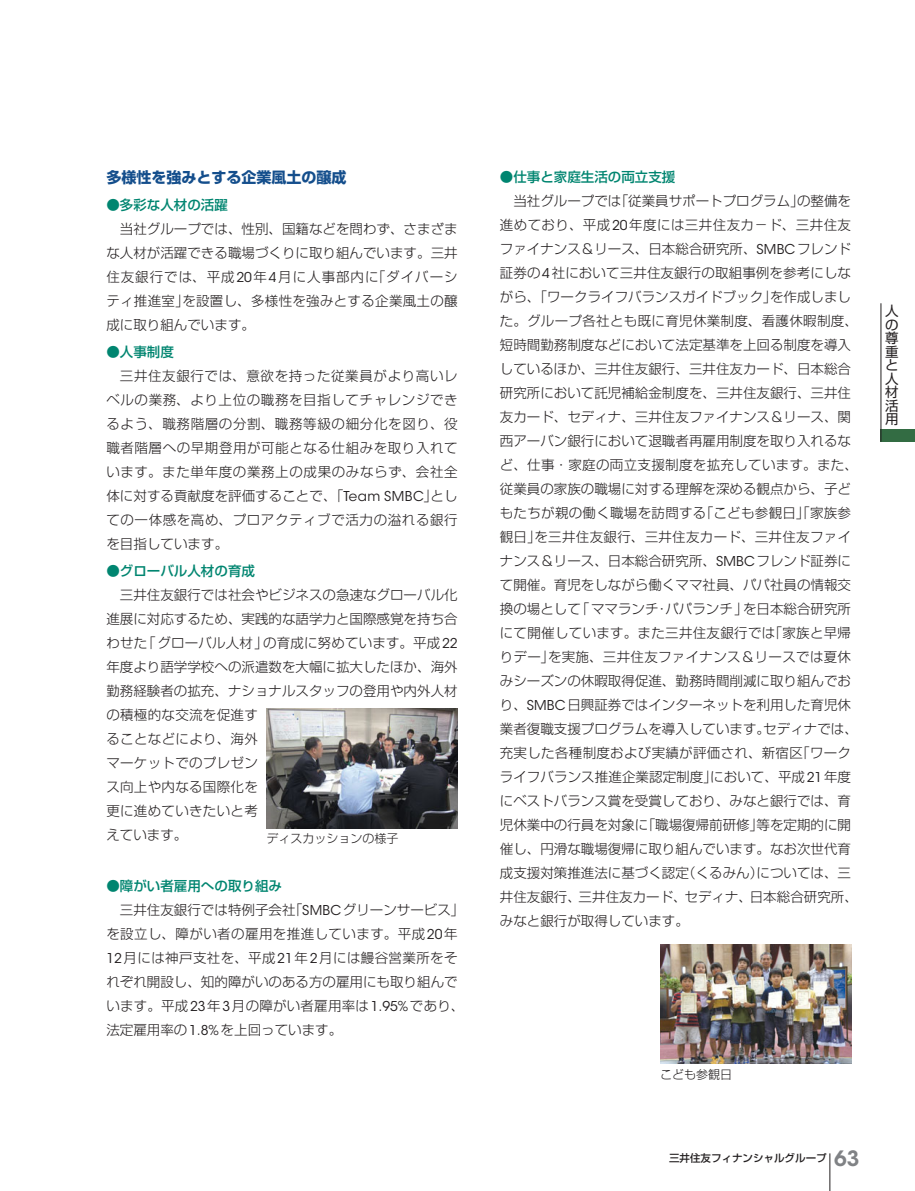
<style>
.page{position:relative;width:915px;height:1191px;background:#fff}
.page>*{position:absolute;margin:0;border:0;box-sizing:border-box;transform-origin:0 0}
.t1{font:15px "Shin Go Pr 6 N Bold 90 pv RKSJ H";color:#144e8c}
.t2{font:13.5px/24px "Shin Go Pr 6 N Light 90 pv RKSJ H";color:#231f20}
.t3{font:13.5px "Shin Go Pr 6 N Medium 90 pv RKSJ H";color:#008570}
.t4{font:13.5px/13.5px "Shin Go Pr 6 N Regular 90 pv RKSJ V";color:#231f20;text-align:justify}
.t5{font:12px "Shin Go Pr 6 N Light 90 pv RKSJ H";color:#231f20}
.t6{font:10.5px "Shin Go Pr 6 N Medium 90 pv RKSJ H";color:#231f20}
.s1{font-family:"ITC Avant Garde Std"}
.s2{font-family:"ITC Avant Garde Std";font-weight:600;font-size:21px;color:#808285}
</style>
<div class="page">
<div style="left:880px;top:429px;width:34px;height:13px;background:#336c43"></div>
<hr style="left:880px;top:303px;width:1px;height:139px;background:#231f20">
<hr style="left:829px;top:1153px;width:1px;height:38px;background:#231f20">
<img style="left:266px;top:708px;width:191px;height:120px">
<img style="left:660px;top:944px;width:190px;height:120px">
<p class="t1" style="left:106px;top:172px;width:241px">多様性を強みとする企業風土の醸成</p>
<p class="t3" style="left:106px;top:200px;width:123px">●多彩な人材の活躍</p>
<p class="t2" style="left:106px;top:219px;width:353px;text-align:justify;text-indent:14px">当社グループでは、性別、国籍などを問わず、さまざまな人材が活躍できる職場づくりに取り組んでいます。三井住友銀行では、平成<span class="s1">20</span>年<span class="s1">4</span>月に人事部内に「ダイバーシティ推進室」を設置し、多様性を強みとする企業風土の醸成に取り組んでいます。</p>
<p class="t3" style="left:106px;top:347px;width:69px">●人事制度</p>
<p class="t2" style="left:106px;top:366px;width:353px;text-align:justify;text-indent:14px">三井住友銀行では、意欲を持った従業員がより高いレベルの業務、より上位の職務を目指してチャレンジできるよう、職務階層の分割、職務等級の細分化を図り、役職者階層への早期登用が可能となる仕組みを取り入れています。また単年度の業務上の成果のみならず、会社全体に対する貢献度を評価することで、「<span class="s1">Team SMBC</span>」としての一体感を高め、プロアクティブで活力の溢れる銀行を目指しています。</p>
<p class="t3" style="left:106px;top:565px;width:150px">●グローバル人材の育成</p>
<p class="t2" style="left:106px;top:584px;width:352px;text-indent:14px">三井住友銀行では社会やビジネスの急速なグローバル化進展に対応するため、実践的な語学力と国際感覚を持ち合わせた｢グローバル人材｣の育成に努めています。平成<span class="s1">22</span>年度より語学学校への派遣数を大幅に拡大したほか、海外勤務経験者の拡充、ナショナルスタッフの登用や内外人材の積極的な交流を促進す<br>ることなどにより、海外<br>マーケットでのプレゼン<br>ス向上や内なる国際化を<br>更に進めていきたいと考<br>えています。</p>
<p class="t3" style="left:106px;top:880px;width:177px">●障がい者雇用への取り組み</p>
<p class="t2" style="left:106px;top:899px;width:359px;text-indent:14px">三井住友銀行では特例子会社「<span class="s1">SMBC</span>グリーンサービス」を設立し、障がい者の雇用を推進しています。平成<span class="s1">20</span>年<br><span class="s1">12</span>月には神戸支社を、平成<span class="s1">21</span>年<span class="s1">2</span>月には鰻谷営業所をそれぞれ開設し、知的障がいのある方の雇用にも取り組んでいます。平成<span class="s1">23</span>年<span class="s1">3</span>月の障がい者雇用率は<span class="s1">1.95%</span>であり、法定雇用率の<span class="s1">1.8%</span>を上回っています。</p>
<p class="t5" style="left:266px;top:834px;width:133px">ディスカッションの様子</p>
<p class="t3" style="left:499px;top:172px;width:177px">●仕事と家庭生活の両立支援</p>
<p class="t2" style="left:499px;top:191px;width:359px;text-indent:14px">当社グループでは「従業員サポートプログラム」の整備を進めており、平成<span class="s1">20</span>年度には三井住友カ－ド、三井住友ファイナンス＆リース、日本総合研究所、<span class="s1">SMBC</span>フレンド証券の<span class="s1">4</span>社において三井住友銀行の取組事例を参考にしながら、「ワークライフバランスガイドブック」を作成しました。グループ各社とも既に育児休業制度、看護休暇制度、短時間勤務制度などにおいて法定基準を上回る制度を導入しているほか、三井住友銀行、三井住友カード、日本総合研究所において託児補給金制度を、三井住友銀行、三井住友カード、セディナ、三井住友ファイナンス＆リース、関西アーバン銀行において退職者再雇用制度を取り入れるなど、仕事・家庭の両立支援制度を拡充しています。また、従業員の家族の職場に対する理解を深める観点から、子どもたちが親の働く職場を訪問する「こども参観日」「家族参観日」を三井住友銀行、三井住友カード、三井住友ファイナンス＆リース、日本総合研究所、<span class="s1">SMBC</span>フレンド証券にて開催。育児をしながら働くママ社員、パパ社員の情報交換の場として｢ママランチ・パパランチ｣を日本総合研究所にて開催しています。また三井住友銀行では「家族と早帰りデー」を実施、三井住友ファイナンス＆リースでは夏休みシーズンの休暇取得促進、勤務時間削減に取り組んでおり、<span class="s1">SMBC</span>日興証券ではインターネットを利用した育児休業者復職支援プログラムを導入しています。セディナでは、充実した各種制度および実績が評価され、新宿区「ワークライフバランス推進企業認定制度」において、平成<span class="s1">21</span>年度にベストバランス賞を受賞しており、みなと銀行では、育児休業中の行員を対象に「職場復帰前研修」等を定期的に開催し、円滑な職場復帰に取り組んでいます。なお次世代育成支援対策推進法に基づく認定（くるみん）については、三井住友銀行、三井住友カード、セディナ、日本総合研究所、みなと銀行が取得しています。</p>
<p class="t4" style="left:884px;top:306px;width:15px">人の尊重と人材活用</p>
<p class="t5" style="left:660px;top:1070px;width:73px">こども参観日</p>
<p class="t6" style="left:668px;top:1153px;width:192px">三井住友フィナンシャルグループ <span class="s2">63</span></p>
</div>
